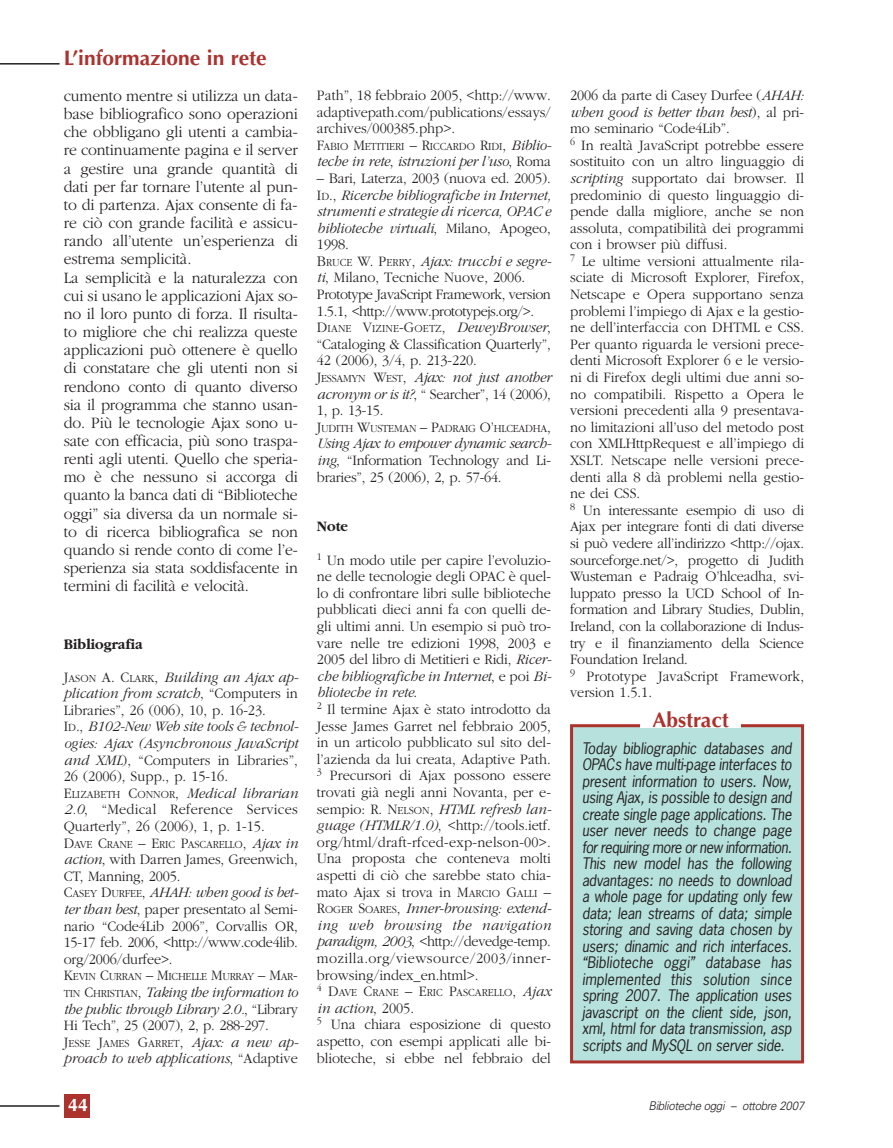
<style>
.page{position:relative;width:893px;height:1148px;background:#fff}
.page>*{position:absolute;margin:0;border:0;box-sizing:border-box;transform-origin:0 0}
.t1{font:700 21px "Optima";color:#ac322e}
.t2{font:700 18px "Optima";color:#fff}
.t3{font:300 16.5px/18.1px "Garamond";letter-spacing:-.01em;color:#231f20;scale:.95 1}
.t4{font:300 15px/16.6px "Garamond";color:#231f20;scale:.95 1}
.t5{font:italic 15px/16.5px "News Gothic";letter-spacing:-.01em;color:#231f20;text-align:justify;scale:.95 1}
.t6{font:300 15px/16.6px "Garamond";letter-spacing:-.03em;color:#231f20;scale:.95 1}
.t7{font:italic 300 15px/16.6px "Garamond";letter-spacing:-.01em;color:#231f20;text-align:justify;scale:.95 1}
.t8{font:700 15px "Garamond";color:#231f20;scale:.95 1}
.t9{font:italic 300 12px "Univers";letter-spacing:-.03em;color:#231f20;scale:.95 1}
.t10{font:300 11.25px "Garamond";letter-spacing:-.015em;color:#231f20;scale:.95 1}
.t11{font:300 11.25px "Garamond";letter-spacing:.01em;color:#231f20;scale:.95 1}
.s1{font-size:11.25px}
.s2{font-style:italic}
.s3{font-size:15px}
.s4{font-style:italic;font-size:15px}
.s5{font-style:normal;font-size:11.25px}
.s6{font-style:normal}
</style>
<div class="page">
<hr style="left:0;top:1105px;width:60px;height:1px;background:#231f20">
<div style="left:64px;top:1094px;width:26px;height:23px;background:#ac322e"></div>
<hr style="left:0;top:63px;width:60px;height:2px;background:#231f20">
<div style="left:571px;top:725px;width:231px;height:336px;background:#b6e1dc"></div>
<div style="left:570px;top:724px;width:234px;height:339px;border:3px solid #ac322e"></div>
<div style="left:640px;top:721px;width:100px;height:6px;background:#fff"></div>
<h1 class="t1" style="left:64px;top:49px;width:204px">L’informazione in rete</h1>
<p class="t3" style="left:64px;top:88px;width:248px">cumento mentre si utilizza un data&shy;base bibliografico sono operazioni che obbligano gli utenti a cambia&shy;re continuamente pagina e il server a gestire una grande quantità di dati per far tornare l’utente al pun&shy;to di partenza. Ajax consente di fa&shy;re ciò con grande facilità e assicu&shy;rando all’utente un’esperienza di estrema semplicità.<br>La semplicità e la naturalezza con cui si usano le applicazioni Ajax so&shy;no il loro punto di forza. Il risulta&shy;to migliore che chi realizza queste applicazioni può ottenere è quello di constatare che gli utenti non si rendono conto di quanto diverso sia il programma che stanno usan&shy;do. Più le tecnologie Ajax sono u&shy;sate con efficacia, più sono traspa&shy;renti agli utenti. Quello che speria&shy;mo è che nessuno si accorga di quanto la banca dati di “Biblioteche oggi” sia diversa da un normale si&shy;to di ricerca bibliografica se non quando si rende conto di come l’e&shy;sperienza sia stata soddisfacente in termini di facilità e velocità.</p>
<p class="t8" style="left:64px;top:638px;width:84px">Bibliografia</p>
<p class="t4" style="left:64px;top:670px;width:248px">J<span class="s1">ASON</span> A. C<span class="s1">LARK</span>, <span class="s2">Building an Ajax ap&shy;plication from scratch</span>, “Computers in Libraries”, 26 (006), 10, p. 16-23.<br>I<span class="s1">D</span>., <span class="s2">B102-New Web site tools &amp; technol&shy;ogies: Ajax (Asynchronous JavaScript and XML</span>), “Computers in Libraries”, 26 (2006), Supp., p. 15-16.<br>E<span class="s1">LIZABETH</span> C<span class="s1">ONNOR</span>, <span class="s2">Medical librarian 2.0</span>, “Medical Reference Services Quarterly”, 26 (2006), 1, p. 1-15.</p>
<p class="t10" style="left:64px;top:839px;width:248px"><span class="s3">D</span>AVE <span class="s3">C</span>RANE <span class="s3">– E</span>RIC <span class="s3">P</span>ASCARELLO<span class="s3">,</span> <span class="s4">Ajax in</span></p>
<p class="t4" style="left:64px;top:852px;width:248px"><span class="s2">action</span>, with Darren James, Greenwich, CT, Manning, 2005.<br>C<span class="s1">ASEY</span> D<span class="s1">URFEE</span>, <span class="s2">AHAH: when good is bet&shy;ter than best</span>, paper presentato al Semi&shy;nario “Code4Lib 2006”, Corvallis OR, 15-17 feb. 2006, &lt;http://www.code4lib. org/2006/durfee&gt;.</p>
<p class="t10" style="left:64px;top:972px;width:248px"><span class="s3">K</span>EVIN <span class="s3">C</span>URRAN <span class="s3">– M</span>ICHELLE <span class="s3">M</span>URRAY <span class="s3">– M</span>AR<span class="s3">-</span></p>
<p class="t7" style="left:64px;top:985px;width:248px"><span class="s5">TIN</span> <span class="s6">C</span><span class="s5">HRISTIAN</span><span class="s6">,</span> Taking the information to the public through Library 2.0.<span class="s6">, “Library Hi Tech”, 25 (2007), 2, p. 288-297.</span></p>
<p class="t10" style="left:64px;top:1038px;width:248px"><span class="s3">J</span>ESSE <span class="s3">J</span>AMES <span class="s3">G</span>ARRET<span class="s3">,</span> <span class="s4">Ajax: a new ap-</span></p>
<p class="t7" style="left:64px;top:1051px;width:248px">proach to web applications<span class="s6">, “Adaptive</span></p>
<p class="t2" style="left:68px;top:1097px;width:22px">44</p>
<p class="t4" style="left:317px;top:88px;width:248px;text-align:justify">Path”, 18 febbraio 2005, &lt;http://www. adaptivepath.com/publications/essays/ archives/000385.php&gt;.</p>
<p class="t10" style="left:317px;top:142px;width:248px"><span class="s3">F</span>ABIO <span class="s3">M</span>ETITIERI <span class="s3">– R</span>ICCARDO <span class="s3">R</span>IDI<span class="s3">,</span> <span class="s4">Biblio-</span></p>
<p class="t7" style="left:317px;top:154px;width:248px">teche in rete<span class="s6">,</span> istruzioni per l’uso<span class="s6">, Roma</span></p>
<p class="t6" style="left:317px;top:171px;width:248px">– Bari, Laterza, 2003 (nuova ed. 2005).<br>I<span class="s1">D</span>., <span class="s2">Ricerche bibliografiche in Internet, strumenti e strategie di ricerca, OPAC e biblioteche virtuali</span>, Milano, Apogeo, 1998.<br>B<span class="s1">RUCE</span> W. P<span class="s1">ERRY</span>, <span class="s2">Ajax: trucchi e segre&shy;ti</span>, Milano, Tecniche Nuove, 2006.<br>Prototype JavaScript Framework, version 1.5.1, &lt;http://www.prototypejs.org/&gt;.</p>
<p class="t11" style="left:317px;top:324px;width:248px"><span class="s3">D</span>IANE <span class="s3">V</span>IZINE<span class="s3">-G</span>OETZ<span class="s3">,</span> <span class="s4">DeweyBrowser</span><span class="s3">,</span></p>
<p class="t4" style="left:317px;top:337px;width:248px">“Cataloging &amp; Classification Quarterly”,<br>42 (2006), 3/4, p. 213-220.<br>J<span class="s1">ESSAMYN</span> W<span class="s1">EST</span>, <span class="s2">Ajax: not just another acronym or is it?</span>, “ Searcher”, 14 (2006),<br>1, p. 13-15.</p>
<p class="t10" style="left:317px;top:424px;width:248px"><span class="s3">J</span>UDITH <span class="s3">W</span>USTEMAN <span class="s3">– P</span>ADRAIG <span class="s3">O’</span>HLCEADHA<span class="s3">,</span></p>
<p class="t4" style="left:317px;top:436px;width:248px;text-align:justify"><span class="s2">Using Ajax to empower dynamic search&shy;ing</span>, “Information Technology and Li&shy;braries”, 25 (2006), 2, p. 57-64.</p>
<p class="t8" style="left:317px;top:521px;width:34px">Note</p>
<p class="t4" style="left:317px;top:552px;width:248px"><sup>1</sup> Un modo utile per capire l’evoluzio&shy;ne delle tecnologie degli OPAC è quel&shy;lo di confrontare libri sulle biblioteche pubblicati dieci anni fa con quelli de&shy;gli ultimi anni. Un esempio si può tro&shy;vare nelle tre edizioni 1998, 2003 e 2005 del libro di Metitieri e Ridi, <span class="s2">Ricer&shy;che bibliografiche in Internet</span>, e poi <span class="s2">Bi&shy;blioteche in rete</span>.<br><sup>2</sup> Il termine Ajax è stato introdotto da Jesse James Garret nel febbraio 2005, in un articolo pubblicato sul sito del&shy;l’azienda da lui creata, Adaptive Path.<br><sup>3</sup> Precursori di Ajax possono essere trovati già negli anni Novanta, per e&shy;sempio: R. N<span class="s1">ELSON</span>, <span class="s2">HTML refresh lan&shy;guage (HTMLR/1.0)</span>, &lt;http://tools.ietf. org/html/draft-rfced-exp-nelson-00&gt;.<br>Una proposta che conteneva molti aspetti di ciò che sarebbe stato chia&shy;mato Ajax si trova in M<span class="s1">ARCIO</span> G<span class="s1">ALLI</span> – R<span class="s1">OGER</span> S<span class="s1">OARES</span>, <span class="s2">Inner-browsing: extend&shy;ing web browsing the navigation paradigm, 2003</span>, &lt;http://devedge-temp. mozilla.org/viewsource/2003/inner&shy;browsing/index_en.html&gt;.</p>
<p class="t10" style="left:317px;top:988px;width:248px"><sup>4</sup> <span class="s3">D</span>AVE <span class="s3">C</span>RANE <span class="s3">– E</span>RIC <span class="s3">P</span>ASCARELLO<span class="s3">,</span> <span class="s4">Ajax</span></p>
<p class="t4" style="left:317px;top:1000px;width:248px"><span class="s2">in action</span>, 2005.<br><sup>5</sup> Una chiara esposizione di questo aspetto, con esempi applicati alle bi&shy;blioteche, si ebbe nel febbraio del</p>
<p class="t4" style="left:570px;top:88px;width:248px">2006 da parte di Casey Durfee (<span class="s2">AHAH: when good is better than best</span>), al pri&shy;mo seminario “Code4Lib”.<br><sup>6</sup> In realtà JavaScript potrebbe essere sostituito con un altro linguaggio di <span class="s2">scripting</span> supportato dai browser. Il predominio di questo linguaggio di&shy;pende dalla migliore, anche se non assoluta, compatibilità dei programmi con i browser più diffusi.<br><sup>7</sup> Le ultime versioni attualmente rila&shy;sciate di Microsoft Explorer, Firefox, Netscape e Opera supportano senza problemi l’impiego di Ajax e la gestio&shy;ne dell’interfaccia con DHTML e CSS.<br>Per quanto riguarda le versioni prece&shy;denti Microsoft Explorer 6 e le versio&shy;ni di Firefox degli ultimi due anni so&shy;no compatibili. Rispetto a Opera le versioni precedenti alla 9 presentava&shy;no limitazioni all’uso del metodo post con XMLHttpRequest e all’impiego di XSLT. Netscape nelle versioni prece&shy;denti alla 8 dà problemi nella gestio&shy;ne dei CSS.<br><sup>8</sup> Un interessante esempio di uso di Ajax per integrare fonti di dati diverse si può vedere all’indirizzo &lt;http://ojax. sourceforge.net/&gt;, progetto di Judith Wusteman e Padraig O’hlceadha, svi&shy;luppato presso la UCD School of In&shy;formation and Library Studies, Dublin, Ireland, con la collaborazione di Indus&shy;try e il finanziamento della Science Foundation Ireland.<br><sup>9</sup> Prototype JavaScript Framework, version 1.5.1.</p>
<h1 class="t1" style="left:652px;top:711px;width:78px">Abstract</h1>
<p class="t5" style="left:582px;top:741px;width:222px">Today bibliographic databases and OPACs have multi-page interfaces to present information to users. Now, using Ajax, is possible to design and create single page applications. The user never needs to change page for requiring more or new information.<br>This new model has the following advantages: no needs to download a whole page for updating only few data; lean streams of data; simple storing and saving data chosen by users; dinamic and rich interfaces. “Biblioteche oggi” database has implemented this solution since spring 2007. The application uses javascript on the client side, json, xml, html for data transmission, asp scripts and MySQL on server side.</p>
<p class="t9" style="left:648px;top:1100px;width:165px">Biblioteche oggi – ottobre 2007</p>
</div>
